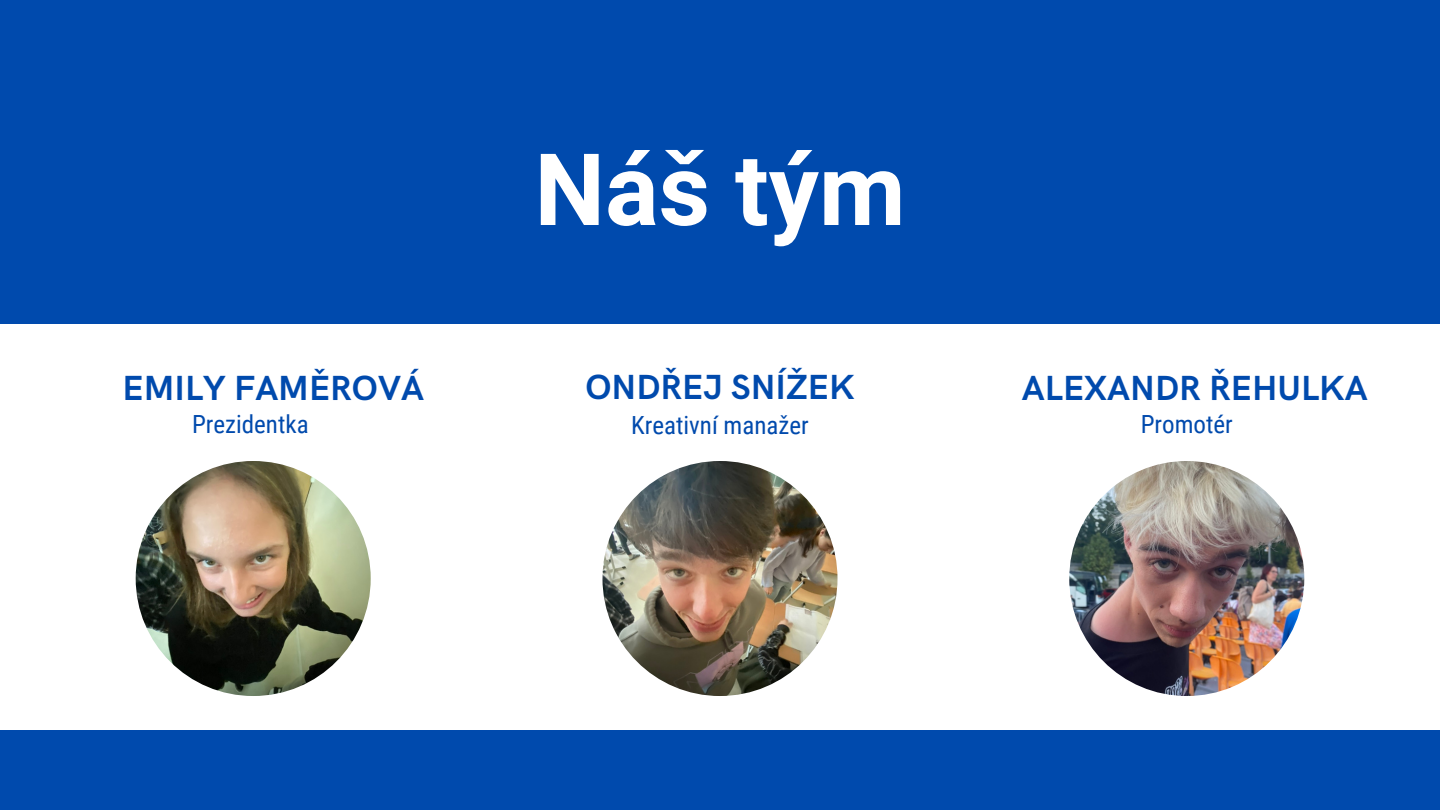
<style>
.page{position:relative;width:1440px;height:810px;background:#fff}
.page>*{position:absolute;margin:0;border:0;box-sizing:border-box;transform-origin:0 0}
.t1{font:700 100px "Roboto";color:#fff}
.t2{font:700 35px "HK Grotesk";color:#004aad}
.t3{font:25px "Roboto Condensed";color:#004aad}
</style>
<div class="page">
<div style="left:0;top:0;width:1440px;height:324px;background:#004aad"></div>
<div style="left:0;top:730px;width:1440px;height:80px;background:#004aad"></div>
<img style="left:1069px;top:461px;width:235px;height:235px;border-radius:50%">
<img style="left:602px;top:461px;width:236px;height:235px;border-radius:50%">
<img style="left:136px;top:461px;width:235px;height:235px;border-radius:50%">
<p class="t2" style="left:123px;top:369px;width:303px">EMILY FAMĚROVÁ</p>
<p class="t3" style="left:192px;top:410px;width:118px">Prezidentka</p>
<h1 class="t1" style="left:534px;top:132px;width:373px">Náš tým</h1>
<p class="t2" style="left:585px;top:368px;width:271px">ONDŘEJ SNÍŽEK</p>
<p class="t3" style="left:631px;top:411px;width:179px">Kreativní manažer</p>
<p class="t2" style="left:1022px;top:369px;width:347px">ALEXANDR ŘEHULKA</p>
<p class="t3" style="left:1141px;top:410px;width:94px">Promotér</p>
</div>
